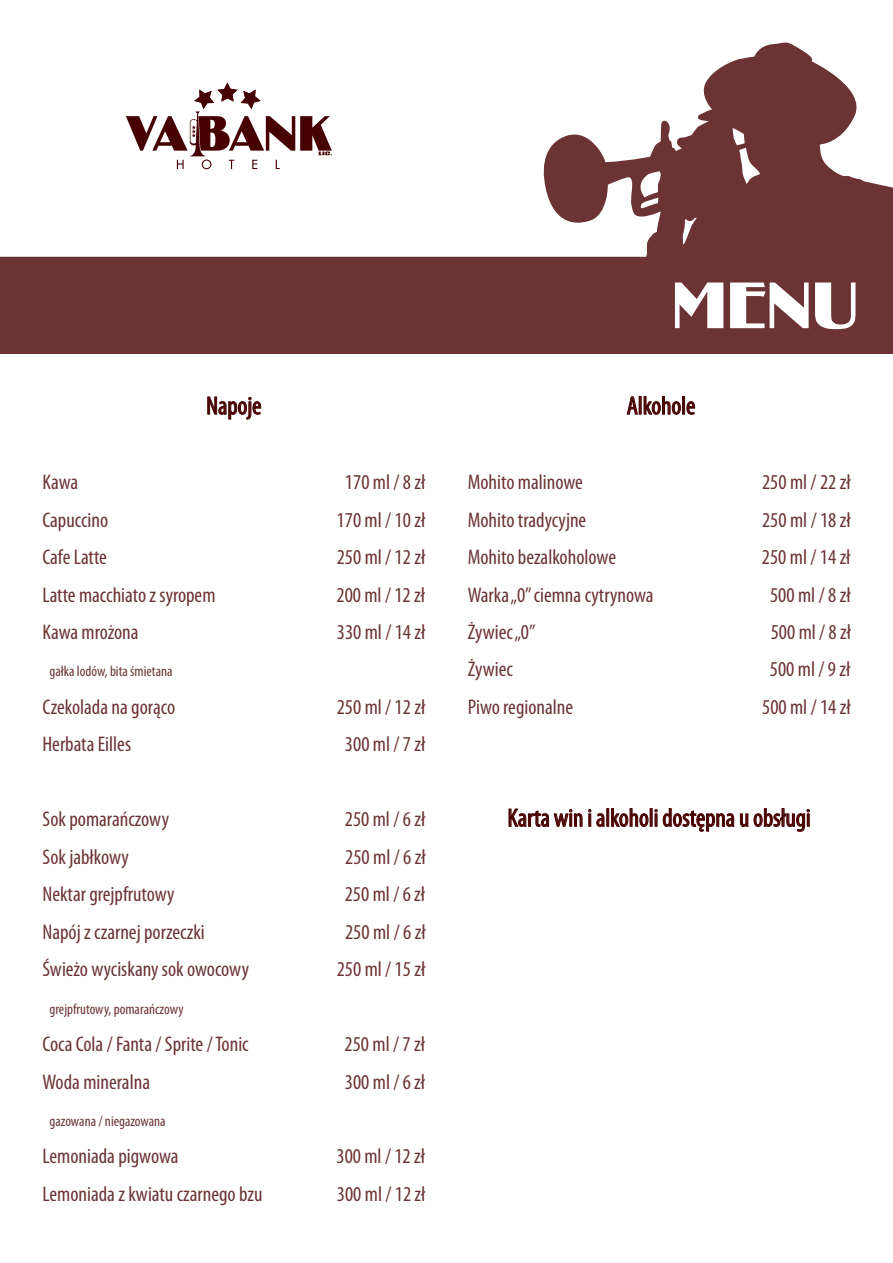
<style>
.page{position:relative;width:893px;height:1263px;background:#fff}
.page>*{position:absolute;margin:0;border:0;box-sizing:border-box;transform-origin:0 0}
.t1{font:68.55px "Binner DEE";color:#fff}
.t2{font:condensed 25.5px "Myriad Pro";color:#470000}
.t3{font:condensed 21.3px "Myriad Pro";color:rgb(71 0 0/.8)}
.t4{font:condensed 14.85px "Myriad Pro";color:rgb(71 0 0/.8)}
</style>
<div class="page">
<svg style="left:0;top:43px;width:893px;height:311px"></svg>
<svg style="left:126px;top:83px;width:206px;height:86px"></svg>
<svg style="left:207px;top:397px;width:54px;height:23px"></svg>
<svg style="left:627px;top:396px;width:68px;height:19px"></svg>
<svg style="left:509px;top:809px;width:73px;height:18px"></svg>
<svg style="left:588px;top:808px;width:69px;height:19px"></svg>
<svg style="left:663px;top:808px;width:71px;height:24px"></svg>
<svg style="left:740px;top:813px;width:8px;height:14px"></svg>
<svg style="left:754px;top:808px;width:56px;height:24px"></svg>
<p class="t2" style="left:206px;top:390px;width:57px">Napoje</p>
<p class="t3" style="left:43px;top:469px;width:37px">Kawa</p>
<p class="t3" style="left:345px;top:469px;width:82px">170 ml / 8 zł</p>
<p class="t3" style="left:43px;top:507px;width:67px">Capuccino</p>
<p class="t3" style="left:337px;top:507px;width:90px">170 ml / 10 zł</p>
<p class="t3" style="left:43px;top:544px;width:66px">Cafe Latte</p>
<p class="t3" style="left:337px;top:544px;width:90px">250 ml / 12 zł</p>
<p class="t3" style="left:43px;top:582px;width:175px">Latte macchiato z syropem</p>
<p class="t3" style="left:336px;top:582px;width:90px">200 ml / 12 zł</p>
<p class="t3" style="left:43px;top:619px;width:98px">Kawa mrożona</p>
<p class="t3" style="left:337px;top:619px;width:90px">330 ml / 14 zł</p>
<p class="t4" style="left:50px;top:662px;width:125px">gałka lodów, bita śmietana</p>
<p class="t3" style="left:43px;top:694px;width:134px">Czekolada na gorąco</p>
<p class="t3" style="left:337px;top:694px;width:90px">250 ml / 12 zł</p>
<p class="t3" style="left:43px;top:731px;width:90px">Herbata Eilles</p>
<p class="t3" style="left:345px;top:731px;width:82px">300 ml / 7 zł</p>
<p class="t3" style="left:43px;top:806px;width:128px">Sok pomarańczowy</p>
<p class="t3" style="left:345px;top:806px;width:82px">250 ml / 6 zł</p>
<p class="t3" style="left:43px;top:844px;width:88px">Sok jabłkowy</p>
<p class="t3" style="left:345px;top:844px;width:82px">250 ml / 6 zł</p>
<p class="t3" style="left:43px;top:881px;width:134px">Nektar grejpfrutowy</p>
<p class="t3" style="left:345px;top:881px;width:82px">250 ml / 6 zł</p>
<p class="t3" style="left:43px;top:919px;width:164px">Napój z czarnej porzeczki</p>
<p class="t3" style="left:345px;top:919px;width:82px">250 ml / 6 zł</p>
<p class="t3" style="left:43px;top:956px;width:208px">Świeżo wyciskany sok owocowy</p>
<p class="t3" style="left:337px;top:956px;width:90px">250 ml / 15 zł</p>
<p class="t4" style="left:50px;top:1000px;width:136px">grejpfrutowy, pomarańczowy</p>
<p class="t3" style="left:43px;top:1031px;width:208px">Coca Cola / Fanta / Sprite / Tonic</p>
<p class="t3" style="left:345px;top:1031px;width:82px">250 ml / 7 zł</p>
<p class="t3" style="left:43px;top:1068px;width:109px">Woda mineralna</p>
<p class="t3" style="left:345px;top:1068px;width:82px">300 ml / 6 zł</p>
<p class="t4" style="left:50px;top:1112px;width:118px">gazowana / niegazowana</p>
<p class="t3" style="left:43px;top:1143px;width:138px">Lemoniada pigwowa</p>
<p class="t3" style="left:336px;top:1143px;width:90px">300 ml / 12 zł</p>
<p class="t3" style="left:43px;top:1181px;width:222px">Lemoniada z kwiatu czarnego bzu</p>
<p class="t3" style="left:337px;top:1181px;width:90px">300 ml / 12 zł</p>
<h1 class="t1" style="left:672px;top:267px;width:188px">MENU</h1>
<p class="t2" style="left:627px;top:390px;width:70px">Alkohole</p>
<p class="t3" style="left:468px;top:469px;width:117px">Mohito malinowe</p>
<p class="t3" style="left:762px;top:469px;width:90px">250 ml / 22 zł</p>
<p class="t3" style="left:468px;top:507px;width:120px">Mohito tradycyjne</p>
<p class="t3" style="left:762px;top:507px;width:90px">250 ml / 18 zł</p>
<p class="t3" style="left:468px;top:544px;width:150px">Mohito bezalkoholowe</p>
<p class="t3" style="left:762px;top:544px;width:90px">250 ml / 14 zł</p>
<p class="t3" style="left:468px;top:582px;width:187px">Warka „0” ciemna cytrynowa</p>
<p class="t3" style="left:770px;top:582px;width:82px">500 ml / 8 zł</p>
<p class="t3" style="left:468px;top:619px;width:69px">Żywiec „0”</p>
<p class="t3" style="left:771px;top:619px;width:82px">500 ml / 8 zł</p>
<p class="t3" style="left:468px;top:656px;width:47px">Żywiec</p>
<p class="t3" style="left:770px;top:656px;width:82px">500 ml / 9 zł</p>
<p class="t3" style="left:468px;top:694px;width:107px">Piwo regionalne</p>
<p class="t3" style="left:762px;top:694px;width:90px">500 ml / 14 zł</p>
<p class="t2" style="left:508px;top:802px;width:305px">Karta win i alkoholi dostępna u obsługi</p>
</div>
